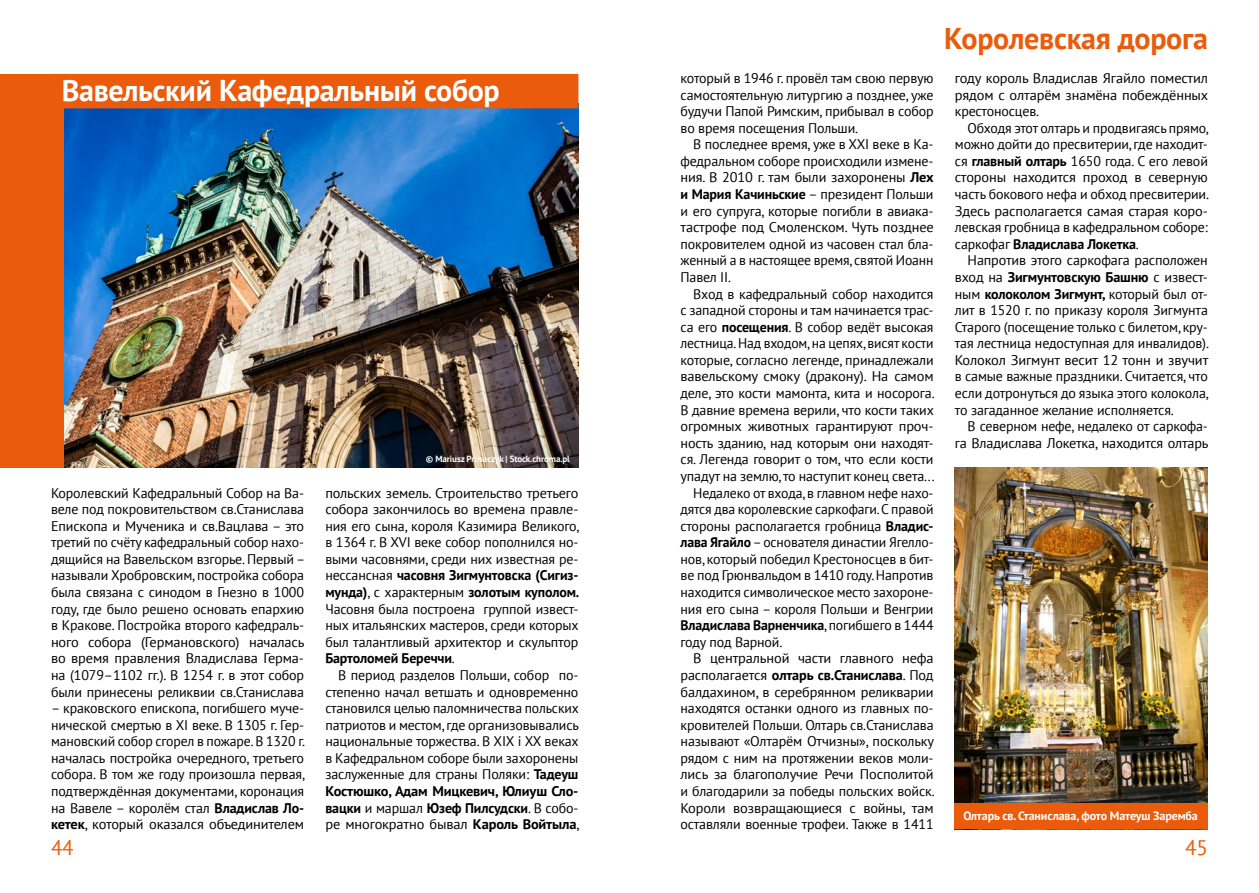
<style>
.page{position:relative;width:1259px;height:893px;background:#fff}
.page>*{position:absolute;margin:0;border:0;box-sizing:border-box;transform-origin:0 0}
.t1{font:700 30px "PT Sans";letter-spacing:-.01em;color:#fff}
.t2{font:700 30px "PT Sans";letter-spacing:-.01em;color:#ea5b0b}
.t3{font:21px "PT Sans";color:#ea5b0b}
.t4{font:13.95px/16.6px "PT Sans";letter-spacing:-.01em;color:#000;text-align:justify}
.t5{font:700 13.95px "PT Sans";letter-spacing:-.01em;color:#000}
.t6{font:700 12px "PT Sans";letter-spacing:-.01em;color:#fff}
.t7{font:700 9px "PT Sans";letter-spacing:-.01em;color:#fff}
.s1{font-weight:700}
.s2{font-weight:400}
</style>
<div class="page">
<img style="left:64px;top:108px;width:514px;height:360px">
<div style="left:0;top:74px;width:64px;height:394px;background:#ea5b0b"></div>
<div style="left:51px;top:74px;width:527px;height:34px;background:#ea5b0b"></div>
<img style="left:955px;top:468px;width:253px;height:336px">
<div style="left:955px;top:804px;width:253px;height:25px;background:#ea5b0b"></div>
<h1 class="t1" style="left:62px;top:71px;width:440px">Вавельский Кафедральный собор</h1>
<p class="t4" style="left:51px;top:484px;width:256px">Королевский Кафедральный Собор на Ва&shy;веле под покровительством св.Станислава Епископа и Мученика и св.Вацлава – это третий по счёту кафедральный собор нахо&shy;дящийся на Вавельском взгорье. Первый – называли Хробровским, постройка собора была связана с синодом в Гнезно в 1000 году, где было решено основать епархию в Кракове. Постройка второго кафедраль&shy;ного собора (Германовского) началась во время правления Владислава Герма&shy;на (1079–1102 гг.). В 1254 г. в этот собор были принесены реликвии св.Станислава</p>
<p class="t4" style="left:51px;top:700px;width:256px">– краковского епископа, погибшего муче&shy;нической смертью в ХI веке. В 1305 г. Гер&shy;мановский собор сгорел в пожаре. В 1320 г. началась постройка очередного, третьего собора. В том же году произошла первая, подтверждённая документами, коронация на Вавеле – королём стал <span class="s1">Владислав Ло&shy;кетек</span>, который оказался объединителем</p>
<p class="t7" style="left:426px;top:453px;width:146px">© Mariusz Prusaczyk | Stock.chroma.pl</p>
<p class="t4" style="left:325px;top:484px;width:256px">польских земель. Строительство третьего собора закончилось во времена правле&shy;ния его сына, короля Казимира Великого, в 1364 г. В XVI веке собор пополнился но&shy;выми часовнями, среди них известная ре&shy;нессансная <span class="s1">часовня Зигмунтовска (Сигиз&shy;мунда)</span>, с характерным <span class="s1">золотым куполом.<br></span>Часовня была построена группой извест&shy;ных итальянских мастеров, среди которых был талантливый архитектор и скульптор <span class="s1">Бартоломей Береччи</span>.</p>
<p class="t4" style="left:325px;top:666px;width:256px;text-indent:13px">В период разделов Польши, собор по&shy;степенно начал ветшать и одновременно становился целью паломничества польских патриотов и местом, где организовывались национальные торжества. В XIX i XX веках в Кафедральном соборе были захоронены заслуженные для страны Поляки: <span class="s1">Тадеуш Костюшко, Адам Мицкевич, Юлиуш Сло&shy;вацки</span> и маршал <span class="s1">Юзеф Пилсудски</span>. В собо&shy;ре многократно бывал <span class="s1">Кароль Войтыла</span>,</p>
<p class="t4" style="left:680px;top:69px;width:254px">который в 1946 г. провёл там свою первую самостоятельную литургию а позднее, уже будучи Папой Римским, прибывал в собор во время посещения Польши.</p>
<p class="t4" style="left:680px;top:136px;width:255px;text-indent:13px">В последнее время, уже в XXI веке в Ка&shy;федральном соборе происходили измене&shy;ния. В 2010 г. там были захоронены <span class="s1">Лех и Мария Качиньские</span> – президент Польши и его супруга, которые погибли в авиака&shy;тастрофе под Смоленском. Чуть позднее покровителем одной из часовен стал бла&shy;женный а в настоящее время, святой Иоанн Павел II.</p>
<p class="t4" style="left:693px;top:285px;width:242px">Вход в кафедральный собор находится</p>
<p class="t4" style="left:680px;top:302px;width:254px">с западной стороны и там начинается трас-</p>
<p class="t4" style="left:680px;top:318px;width:254px">са его <span class="s1">посещения</span>. В собор ведёт высокая</p>
<p class="t4" style="left:680px;top:335px;width:254px">лестница. Над входом, на цепях, висят кости</p>
<p class="t4" style="left:680px;top:351px;width:254px">которые, согласно легенде, принадлежали</p>
<p class="t4" style="left:680px;top:368px;width:254px">вавельскому смоку (дракону). На самом</p>
<p class="t4" style="left:680px;top:384px;width:256px">деле, это кости мамонта, кита и носорога.</p>
<p class="t4" style="left:680px;top:401px;width:255px">В давние времена верили, что кости таких</p>
<p class="t4" style="left:680px;top:418px;width:254px">огромных животных гарантируют проч-</p>
<p class="t4" style="left:680px;top:434px;width:254px">ность зданию, над которым они находят-</p>
<p class="t4" style="left:680px;top:451px;width:254px">ся. Легенда говорит о том, что если кости</p>
<p class="t4" style="left:680px;top:467px;width:256px">упадут на землю, то наступит конец света...</p>
<p class="t4" style="left:693px;top:484px;width:242px">Недалеко от входа, в главном нефе нахо-</p>
<p class="t4" style="left:680px;top:501px;width:254px">дятся два королевские саркофаги. С правой</p>
<p class="t4" style="left:680px;top:517px;width:254px">стороны располагается гробница <span class="s1">Владис-</span></p>
<p class="t4" style="left:680px;top:534px;width:254px"><span class="s1">лава Ягайло</span> – основателя династии Ягелло-</p>
<p class="t4" style="left:680px;top:550px;width:254px">нов, который победил Крестоносцев в бит-</p>
<p class="t4" style="left:680px;top:567px;width:254px">ве под Грюнвальдом в 1410 году. Напротив</p>
<p class="t4" style="left:680px;top:583px;width:254px">находится символическое место захороне-</p>
<p class="t4" style="left:680px;top:600px;width:254px">ния его сына – короля Польши и Венгрии</p>
<p class="t5" style="left:680px;top:616px;width:254px">Владислава Варненчика<span class="s2">, погибшего в 1444</span></p>
<p class="t4" style="left:680px;top:633px;width:103px">году под Варной.</p>
<p class="t4" style="left:693px;top:650px;width:242px">В центральной части главного нефа</p>
<p class="t5" style="left:680px;top:666px;width:254px"><span class="s2">располагается</span> олтарь св.Станислава<span class="s2">. Под</span></p>
<p class="t4" style="left:680px;top:683px;width:254px">балдахином, в серебрянном реликварии</p>
<p class="t4" style="left:680px;top:700px;width:254px">находятся останки одного из главных по-</p>
<p class="t4" style="left:680px;top:716px;width:255px">кровителей Польши. Олтарь св.Станислава</p>
<p class="t4" style="left:680px;top:733px;width:255px">называют «Олтарём Отчизны», поскольку</p>
<p class="t4" style="left:680px;top:749px;width:254px">рядом с ним на протяжении веков моли-</p>
<p class="t4" style="left:680px;top:766px;width:254px">лись за благополучие Речи Посполитой</p>
<p class="t4" style="left:680px;top:782px;width:256px">и благодарили за победы польских войск.</p>
<p class="t4" style="left:680px;top:799px;width:254px">Короли возвращающиеся с войны, там</p>
<p class="t4" style="left:680px;top:816px;width:254px">оставляли военные трофеи. Также в 1411</p>
<h1 class="t2" style="left:944px;top:19px;width:265px">Королевская дорога</h1>
<p class="t4" style="left:955px;top:69px;width:255px">году король Владислав Ягайло поместил рядом с олтарём знамёна побеждённых крестоносцев.</p>
<p class="t4" style="left:955px;top:119px;width:256px;text-indent:13px">Обходя этот олтарь и продвигаясь прямо, можно дойти до пресвитерии, где находит&shy;ся <span class="s1">главный олтарь</span> 1650 года. С его левой стороны находится проход в северную часть бокового нефа и обход пресвитерии.<br>Здесь располагается самая старая коро&shy;левская гробница в кафедральном соборе: саркофаг <span class="s1">Владислава Локетка</span>.</p>
<p class="t4" style="left:955px;top:252px;width:256px;text-indent:13px">Напротив этого саркофага расположен вход на <span class="s1">Зигмунтовскую Башню</span> с извест&shy;ным <span class="s1">колоколом Зигмунт,</span> который был от&shy;лит в 1520 г. по приказу короля Зигмунта Старого (посещение только с билетом, кру&shy;тая лестница недоступная для инвалидов).<br>Колокол Зигмунт весит 12 тонн и звучит в самые важные праздники. Считается, что если дотронуться до языка этого колокола, то загаданное желание исполняется.</p>
<p class="t4" style="left:955px;top:418px;width:255px;text-align:right">В северном нефе, недалеко от саркофа&shy;га Владислава Локетка, находится олтарь</p>
<p class="t6" style="left:963px;top:808px;width:236px">Олтарь св. Станислава, фото Матеуш Заремба</p>
<h2 class="t3" style="left:51px;top:834px;width:24px">44</h2>
<h2 class="t3" style="left:1185px;top:834px;width:24px">45</h2>
</div>
